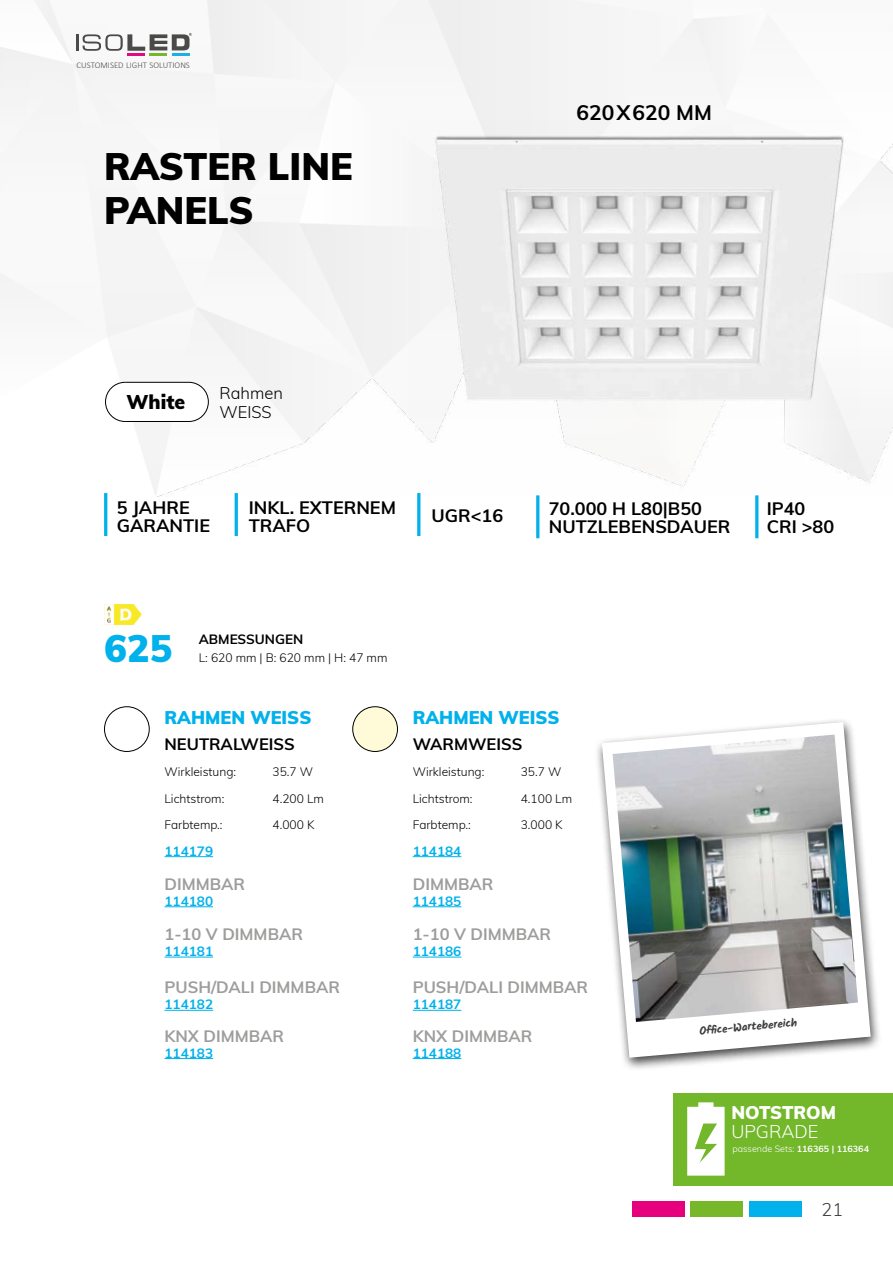
<style>
.page{position:relative;width:893px;height:1263px;background:#fff}
.page>*{position:absolute;margin:0;border:0;box-sizing:border-box;transform-origin:0 0}
.t1{font:900 37.5px/43.5px "Muli";color:#000}
.t2{font:900 37.5px "Muli";color:#00b1eb}
.t3{font:700 21px "Muli";color:#000}
.t4{font:900 19.5px "Muli";color:#000}
.t5{font:700 18px/18px "Muli";color:#000}
.t6{font:900 18px "Muli";color:#00b1eb}
.t7{font:900 18px "Muli";letter-spacing:-.005em;color:#fff}
.t8{font:300 18px "Muli";color:#fff}
.t9{font:300 18px "Muli";color:#3c3c3b}
.t10{font:700 16.5px "Muli";color:#9d9d9c}
.t11{font:700 16.5px "Muli";color:#000}
.t12{font:300 16.5px "Muli";color:#000}
.t13{font:700 13.5px "Muli";color:#00b1eb}
.t14{font:700 13.5px "Muli";color:#000}
.t15{font:300 12px "Muli";color:#000}
.t16{font:700 11.25px "Kalam";color:#3c3c3b}
.t17{font:300 9px "Muli";color:#fff}
.t18{font:300 8.85px "Calibri";color:#4a4a49}
.s1{font-weight:700}
</style>
<div class="page">
<img style="left:0;top:0;width:893px;height:496px">
<img style="left:409px;top:120px;width:451px;height:298px">
<hr style="left:536px;top:495px;width:3px;height:43px;background:#00b1eb">
<hr style="left:235px;top:493px;width:3px;height:43px;background:#00b1eb">
<hr style="left:417px;top:493px;width:3px;height:43px;background:#00b1eb">
<hr style="left:755px;top:495px;width:3px;height:43px;background:#00b1eb">
<hr style="left:104px;top:493px;width:3px;height:43px;background:#00b1eb">
<hr style="left:165px;top:856px;width:48px;height:1px;background:#00b1eb">
<hr style="left:413px;top:856px;width:48px;height:1px;background:#00b1eb">
<div style="left:104px;top:706px;width:46px;height:46px;border:1px solid #000;border-radius:50%"></div>
<div style="left:353px;top:707px;width:44px;height:44px;background:#fffbd8;border-radius:50%"></div>
<div style="left:352px;top:706px;width:46px;height:46px;border:1px solid #000;border-radius:50%"></div>
<hr style="left:165px;top:906px;width:48px;height:1px;background:#00b1eb">
<hr style="left:413px;top:906px;width:48px;height:1px;background:#00b1eb">
<hr style="left:165px;top:957px;width:48px;height:1px;background:#00b1eb">
<hr style="left:165px;top:1010px;width:48px;height:1px;background:#00b1eb">
<hr style="left:165px;top:1058px;width:48px;height:1px;background:#00b1eb">
<hr style="left:413px;top:957px;width:48px;height:1px;background:#00b1eb">
<hr style="left:413px;top:1010px;width:48px;height:1px;background:#00b1eb">
<hr style="left:413px;top:1058px;width:48px;height:1px;background:#00b1eb">
<div style="left:595px;top:717px;width:287px;height:355px;background:#000;opacity:.75"></div>
<svg style="left:602px;top:722px;width:269px;height:336px"></svg>
<img style="left:613px;top:734px;width:245px;height:288px">
<svg style="left:105px;top:382px;width:104px;height:40px"></svg>
<img style="left:104px;top:604px;width:37px;height:20px">
<div style="left:674px;top:1093px;width:219px;height:92px;background:#73b72b"></div>
<svg style="left:687px;top:1102px;width:38px;height:73px"></svg>
<svg style="left:77px;top:33px;width:115px;height:23px"></svg>
<div style="left:632px;top:1201px;width:52px;height:15px;background:#e6007d"></div>
<div style="left:749px;top:1201px;width:52px;height:15px;background:#00b1eb"></div>
<div style="left:691px;top:1201px;width:52px;height:15px;background:#76b82a"></div>
<p class="t18" style="left:77px;top:60px;width:115px">CUSTOMISED LIGHT SOLUTIONS</p>
<h1 class="t1" style="left:104px;top:145px;width:250px">RASTER LINE<br>PANELS</h1>
<h3 class="t4" style="left:126px;top:391px;width:60px">White</h3>
<h3 class="t12" style="left:219px;top:384px;width:65px">Rahmen</h3>
<h3 class="t12" style="left:219px;top:404px;width:54px">WEISS</h3>
<h2 class="t3" style="left:576px;top:101px;width:137px">620X620 MM</h2>
<h3 class="t5" style="left:117px;top:499px;width:95px">5 JAHRE<br>GARANTIE</h3>
<h3 class="t5" style="left:249px;top:499px;width:149px">INKL. EXTERNEM<br>TRAFO</h3>
<h3 class="t5" style="left:431px;top:507px;width:73px">UGR&lt;16</h3>
<h3 class="t5" style="left:549px;top:499px;width:183px">70.000 H L80|B50<br>NUTZLEBENSDAUER</h3>
<h3 class="t5" style="left:767px;top:499px;width:69px">IP40<br>CRI &gt;80</h3>
<h1 class="t2" style="left:105px;top:627px;width:69px">625</h1>
<p class="t14" style="left:199px;top:632px;width:106px">ABMESSUNGEN</p>
<p class="t15" style="left:199px;top:651px;width:190px">L: 620 mm | B: 620 mm | H: 47 mm</p>
<h3 class="t6" style="left:165px;top:707px;width:148px">RAHMEN WEISS</h3>
<h3 class="t6" style="left:413px;top:707px;width:148px">RAHMEN WEISS</h3>
<h3 class="t11" style="left:165px;top:735px;width:132px">NEUTRALWEISS</h3>
<p class="t15" style="left:165px;top:765px;width:73px">Wirkleistung:</p>
<p class="t15" style="left:273px;top:765px;width:42px">35.7 W</p>
<p class="t15" style="left:165px;top:792px;width:61px">Lichtstrom:</p>
<p class="t15" style="left:273px;top:792px;width:53px">4.200 Lm</p>
<p class="t15" style="left:165px;top:818px;width:60px">Farbtemp.:</p>
<p class="t15" style="left:273px;top:818px;width:43px">4.000 K</p>
<p class="t13" style="left:165px;top:843px;width:50px">114179</p>
<h3 class="t10" style="left:165px;top:875px;width:82px">DIMMBAR</h3>
<p class="t13" style="left:165px;top:893px;width:50px">114180</p>
<h3 class="t10" style="left:165px;top:925px;width:140px">1-10 V DIMMBAR</h3>
<p class="t13" style="left:165px;top:944px;width:50px">114181</p>
<h3 class="t10" style="left:165px;top:978px;width:177px">PUSH/DALI DIMMBAR</h3>
<p class="t13" style="left:165px;top:997px;width:50px">114182</p>
<h3 class="t10" style="left:165px;top:1026px;width:121px">KNX DIMMBAR</h3>
<p class="t13" style="left:165px;top:1045px;width:50px">114183</p>
<h3 class="t11" style="left:413px;top:735px;width:111px">WARMWEISS</h3>
<p class="t15" style="left:413px;top:765px;width:73px">Wirkleistung:</p>
<p class="t15" style="left:521px;top:765px;width:42px">35.7 W</p>
<p class="t15" style="left:413px;top:792px;width:61px">Lichtstrom:</p>
<p class="t15" style="left:521px;top:792px;width:53px">4.100 Lm</p>
<p class="t15" style="left:413px;top:818px;width:60px">Farbtemp.:</p>
<p class="t15" style="left:521px;top:818px;width:43px">3.000 K</p>
<p class="t13" style="left:413px;top:843px;width:50px">114184</p>
<h3 class="t10" style="left:413px;top:875px;width:82px">DIMMBAR</h3>
<p class="t13" style="left:413px;top:893px;width:50px">114185</p>
<h3 class="t10" style="left:413px;top:925px;width:140px">1-10 V DIMMBAR</h3>
<p class="t13" style="left:413px;top:944px;width:50px">114186</p>
<h3 class="t10" style="left:413px;top:978px;width:177px">PUSH/DALI DIMMBAR</h3>
<p class="t13" style="left:413px;top:997px;width:50px">114187</p>
<h3 class="t10" style="left:413px;top:1026px;width:121px">KNX DIMMBAR</h3>
<p class="t13" style="left:413px;top:1045px;width:50px">114188</p>
<p class="t16" style="left:699px;top:1024px;width:100px;rotate:-5deg">Offi ce-Wartebereich</p>
<h3 class="t7" style="left:731px;top:1102px;width:106px">NOTSTROM</h3>
<h3 class="t8" style="left:731px;top:1122px;width:88px">UPGRADE</h3>
<p class="t17" style="left:732px;top:1144px;width:138px">passende Sets: <span class="s1">116365 | 116364</span></p>
<h3 class="t9" style="left:821px;top:1200px;width:23px">21</h3>
</div>
